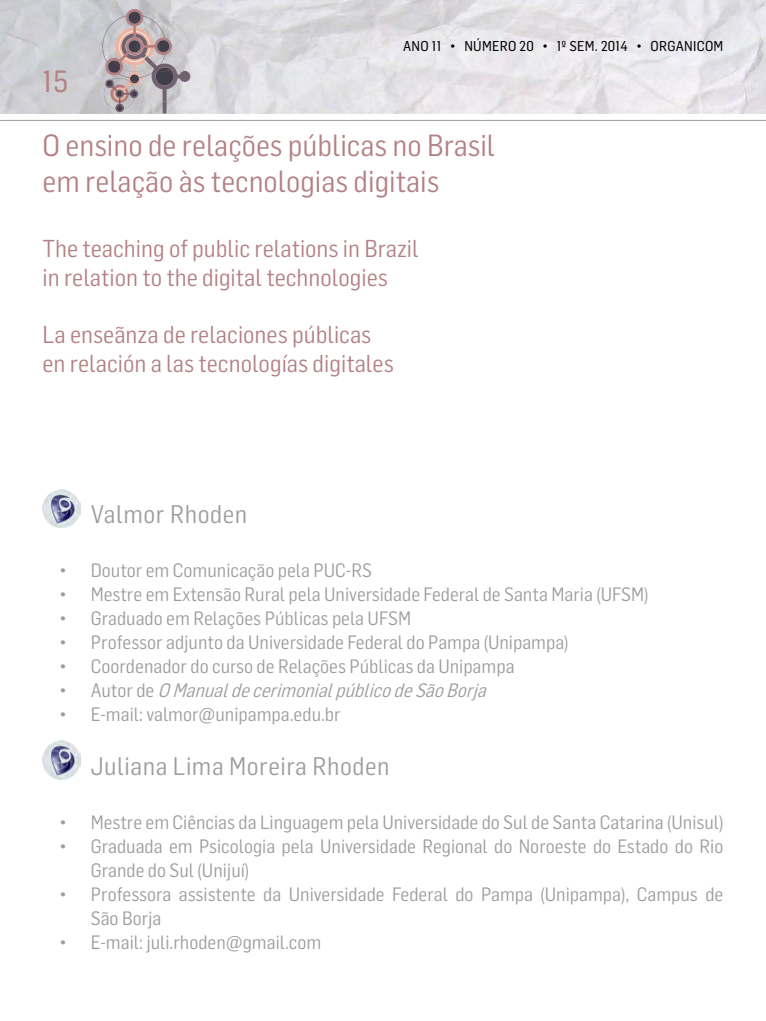
<style>
.page{position:relative;width:766px;height:1021px;background:#fff}
.page>*{position:absolute;margin:0;border:0;box-sizing:border-box;transform-origin:0 0}
.t1{font:30px/36px "Flama Semicondensed";color:#b38184}
.t2{font:30px "Flama Semicondensed Basic";color:#b38184}
.t3{font:25px "Flama Semicondensed";letter-spacing:.02em;color:#9d9d9c}
.t4{font:24px/28.8px "Flama Semicondensed";color:#b38184}
.t5{font:19px/24px "Flama Semicondensed";color:#9d9d9c}
.t6{font:italic 19px "Flama Semicondensed";color:#9d9d9c}
.t7{font:14px "Flama Semicondensed Basic";letter-spacing:.02em;color:#000}
.s1{font-style:normal}
</style>
<div class="page">
<img style="left:0;top:0;width:765px;height:113px">
<hr style="left:0;top:120px;width:765px;height:1px;background:#9d9d9c">
<svg style="left:102px;top:9px;width:88px;height:104px;background:#b4aaae"></svg>
<img style="left:43px;top:489px;width:38px;height:38px">
<img style="left:43px;top:741px;width:38px;height:38px">
<h1 class="t2" style="left:43px;top:62px;width:27px">15</h1>
<p class="t7" style="left:403px;top:37px;width:321px">ANO 11 • NÚMERO 20 • 1º SEM. 2014 • ORGANICOM</p>
<h1 class="t1" style="left:43px;top:126px;width:454px">O ensino de relações públicas no Brasil em relação às tecnologias digitais</h1>
<p class="t4" style="left:43px;top:233px;width:377px">The teaching of public relations in Brazil in relation to the digital technologies</p>
<p class="t4" style="left:43px;top:319px;width:352px">La enseãnza de relaciones públicas en relación a las tecnologías digitales</p>
<h2 class="t3" style="left:91px;top:498px;width:158px">Valmor Rhoden</h2>
<p class="t5" style="left:60px;top:557px;width:314px">• Doutor em Comunicação pela PUC-RS</p>
<p class="t5" style="left:60px;top:581px;width:590px">• Mestre em Extensão Rural pela Universidade Federal de Santa Maria (UFSM)</p>
<p class="t5" style="left:60px;top:605px;width:353px">• Graduado em Relações Públicas pela UFSM</p>
<p class="t5" style="left:60px;top:629px;width:510px">• Professor adjunto da Universidade Federal do Pampa (Unipampa)</p>
<p class="t5" style="left:60px;top:653px;width:456px">• Coordenador do curso de Relações Públicas da Unipampa</p>
<p class="t6" style="left:60px;top:678px;width:433px"><span class="s1">• A u t o r d e</span> OManualdecerimonialpúblicodeSãoBorja</p>
<p class="t5" style="left:60px;top:701px;width:282px">• E-mail: valmor@unipampa.edu.br</p>
<h2 class="t3" style="left:91px;top:750px;width:300px">Juliana Lima Moreira Rhoden</h2>
<p class="t5" style="left:60px;top:809px;width:665px">• Mestre em Ciências da Linguagem pela Universidade do Sul de Santa Catarina (Unisul)</p>
<p class="t5" style="left:91px;top:833px;width:634px;text-indent:-31px">• Graduada em Psicologia pela Universidade Regional do Noroeste do Estado do Rio<br>Grande do Sul (Unijuí)</p>
<p class="t5" style="left:91px;top:881px;width:634px;text-indent:-31px">• Professora assistente da Universidade Federal do Pampa (Unipampa), Campus de<br>São Borja</p>
<p class="t5" style="left:60px;top:929px;width:263px">• E-mail: juli.rhoden@gmail.com</p>
</div>
